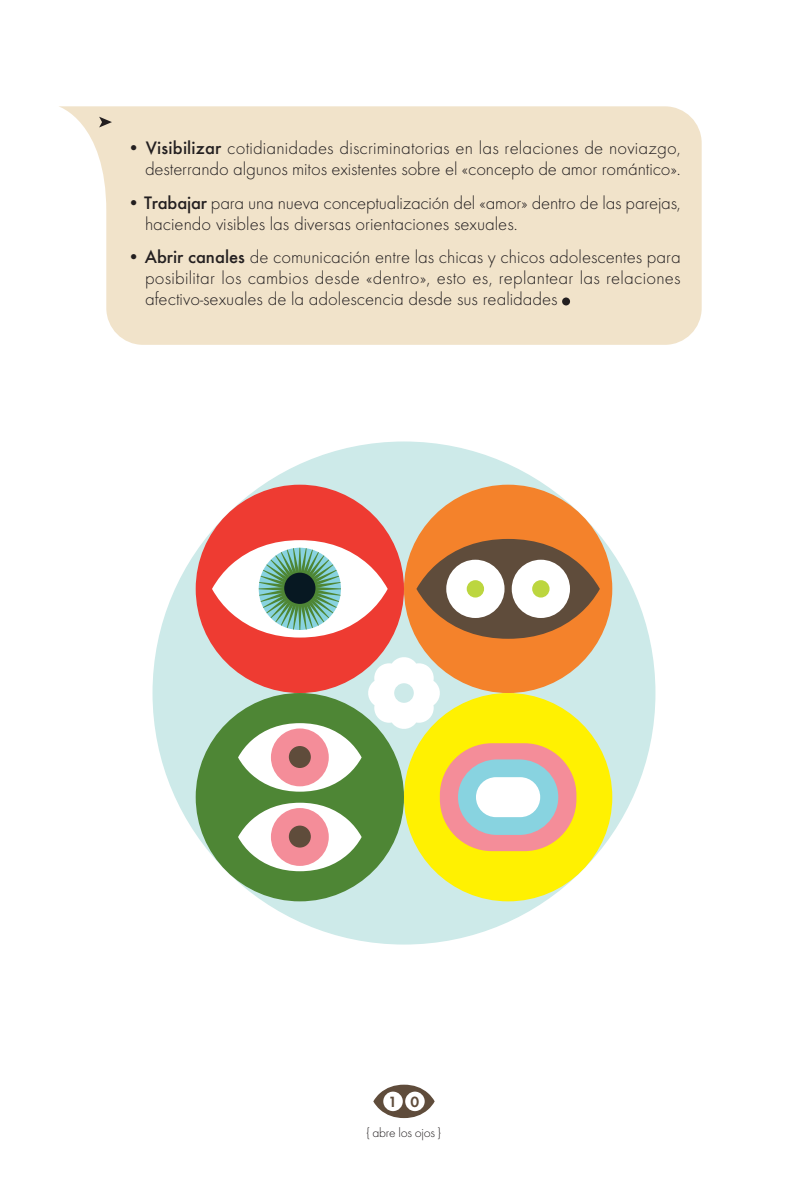
<style>
.page{position:relative;width:808px;height:1191px;background:#fff}
.page>*{position:absolute;margin:0;border:0;box-sizing:border-box;transform-origin:0 0}
.t1{font:300 18.75px/21px "Futura T";color:#231f20;text-align:right}
.t2{font:600 15.45px "Futura T";color:#5f4c3b}
.t3{font:300 13.5px "Futura T";letter-spacing:-.02em;color:#231f20}
.s1{font-weight:500}
</style>
<div class="page">
<svg style="left:59px;top:106px;width:643px;height:239px;fill:#f1e3ca"></svg>
<svg style="left:373px;top:1084px;width:62px;height:34px"></svg>
<div style="left:383px;top:1091px;width:20px;height:20px;background:#fff;border-radius:50%"></div>
<div style="left:405px;top:1091px;width:20px;height:20px;background:#fff;border-radius:50%"></div>
<div style="left:562px;top:297px;width:8px;height:8px;background:#231f20;border-radius:50%"></div>
<svg style="left:99px;top:117px;width:13px;height:10px"></svg>
<div style="left:152px;top:441px;width:503px;height:503px;background:#cdeae9;border-radius:50%"></div>
<div style="left:404px;top:485px;width:208px;height:208px;background:#f4822b;border-radius:50%"></div>
<svg style="left:416px;top:539px;width:184px;height:100px"></svg>
<div style="left:446px;top:560px;width:58px;height:58px;background:#fff;border-radius:50%"></div>
<div style="left:512px;top:560px;width:58px;height:58px;background:#fff;border-radius:50%"></div>
<div style="left:467px;top:580px;width:17px;height:17px;background:#bcd63f;border-radius:50%"></div>
<div style="left:532px;top:580px;width:17px;height:17px;background:#bcd63f;border-radius:50%"></div>
<div style="left:196px;top:485px;width:208px;height:208px;background:#ee3b32;border-radius:50%"></div>
<svg style="left:212px;top:540px;width:176px;height:97px"></svg>
<div style="left:284px;top:572px;width:31px;height:32px;background:#071822;border-radius:50%"></div>
<div style="left:196px;top:693px;width:208px;height:208px;background:#4e8635;border-radius:50%"></div>
<svg style="left:238px;top:802px;width:124px;height:69px"></svg>
<div style="left:271px;top:808px;width:58px;height:58px;background:#f48d99;border-radius:50%"></div>
<div style="left:289px;top:825px;width:22px;height:22px;background:#5f4c3b;border-radius:50%"></div>
<div style="left:404px;top:693px;width:208px;height:208px;background:#fff101;border-radius:50%"></div>
<div style="left:440px;top:743px;width:136px;height:108px;background:#f48d99;border-radius:52px"></div>
<svg style="left:458px;top:759px;width:100px;height:76px"></svg>
<div style="left:476px;top:777px;width:64px;height:40px;background:#fff;border-radius:20px"></div>
<svg style="left:238px;top:655px;width:203px;height:136px"></svg>
<div style="left:394px;top:683px;width:20px;height:20px;background:#cdeae9;border-radius:50%"></div>
<p class="t1" style="left:128px;top:139px;width:555px">• <span class="s1">Visibilizar</span> cotidianidades discriminatorias en las relaciones de noviazgo, desterrando algunos mitos existentes sobre el «concepto de amor romántico».</p>
<p class="t1" style="left:145px;top:194px;width:537px;text-align:left;text-indent:-17px">• <span class="s1">Trabajar</span> para una nueva conceptualización del «amor» dentro de las parejas, haciendo visibles las diversas orientaciones sexuales.</p>
<p class="t1" style="left:145px;top:248px;width:537px;text-align:justify;text-indent:-17px">• <span class="s1">Abrir canales</span> de comunicación entre las chicas y chicos adolescentes para posibilitar los cambios desde «dentro», esto es, replantear las relaciones afectivo-sexuales de la adolescencia desde sus realidades</p>
<p class="t2" style="left:389px;top:1095px;width:32px">1 0</p>
<p class="t3" style="left:366px;top:1127px;width:76px">{ abre los ojos }</p>
</div>
